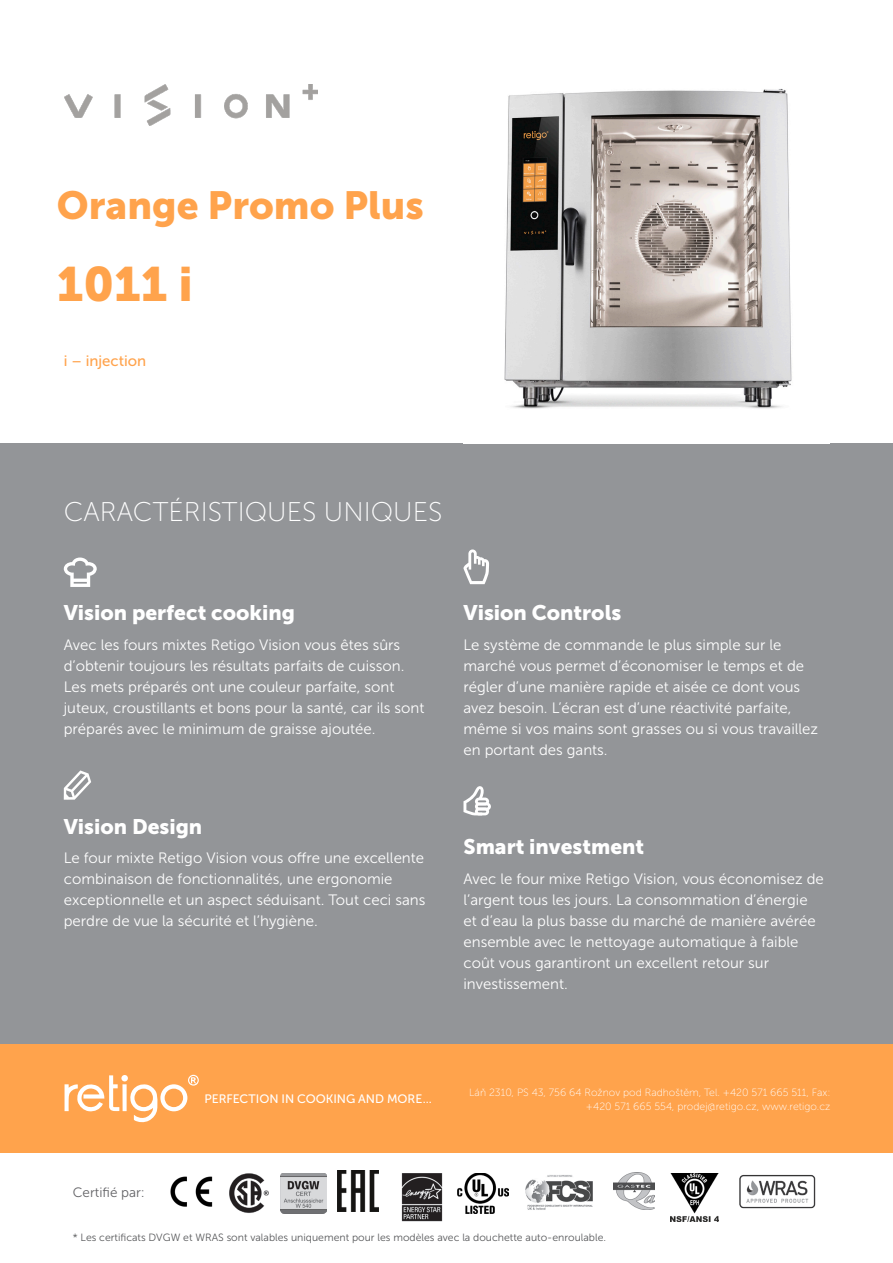
<style>
.page{position:relative;width:893px;height:1263px;background:#fff}
.page>*{position:absolute;margin:0;border:0;box-sizing:border-box;transform-origin:0 0}
.t1{font:48px "Museo Sans 900";color:#ffa34c}
.t2{font:39px "Museo Sans 900";color:#ffa34c}
.t3{font:27px "Museo Sans 100";color:#fff}
.t4{font:21px "Museo Sans 900";color:#fff}
.Podnadpis{font:15px/21px "Museo Sans 300";color:#fff}
.Podnadpis-2{font:15px "Museo Sans 500";color:#ffa34c}
.t5{font:13.5px "Museo Sans 300";color:#636366}
.t6{font:12.15px "Museo Sans 500";color:#fff}
.t7{font:10.5px/13.5px "Museo Sans 100";color:#fff;text-align:right}
.t8{font:10.5px "Museo Sans 300";color:#57585a}
</style>
<div class="page">
<div style="left:0;top:1043px;width:893px;height:109px;background:#ffa34c"></div>
<svg style="left:65px;top:1075px;width:134px;height:48px"></svg>
<img style="left:170px;top:1176px;width:43px;height:31px">
<img style="left:229px;top:1173px;width:40px;height:40px">
<img style="left:280px;top:1173px;width:47px;height:41px">
<img style="left:337px;top:1170px;width:42px;height:41px">
<img style="left:401px;top:1173px;width:41px;height:49px">
<img style="left:525px;top:1175px;width:68px;height:35px">
<img style="left:613px;top:1172px;width:42px;height:38px">
<img style="left:670px;top:1173px;width:49px;height:49px">
<img style="left:458px;top:1173px;width:51px;height:41px">
<img style="left:734px;top:1152px;width:86px;height:57px">
<div style="left:0;top:443px;width:893px;height:600px;background:#939598"></div>
<img style="left:504px;top:88px;width:288px;height:321px">
<svg style="left:64px;top:557px;width:33px;height:30px"></svg>
<svg style="left:64px;top:770px;width:27px;height:30px"></svg>
<svg style="left:463px;top:549px;width:26px;height:35px"></svg>
<svg style="left:463px;top:786px;width:28px;height:29px"></svg>
<img style="left:64px;top:85px;width:254px;height:40px">
<h1 class="t2" style="left:57px;top:183px;width:368px">Orange Promo Plus</h1>
<h1 class="t1" style="left:57px;top:256px;width:138px">1011 i</h1>
<p class="Podnadpis-2" style="left:64px;top:352px;width:84px">i – injection</p>
<h2 class="t3" style="left:64px;top:498px;width:380px">CARACTÉRISTIQUES UNIQUES</h2>
<h3 class="t4" style="left:64px;top:601px;width:233px">Vision perfect cooking</h3>
<p class="Podnadpis" style="left:64px;top:634px;width:362px">Avec les fours mixtes Retigo Vision vous êtes sûrs d’obtenir toujours les résultats parfaits de cuisson.<br>Les mets préparés ont une couleur parfaite, sont juteux, croustillants et bons pour la santé, car ils sont préparés avec le minimum de graisse ajoutée.</p>
<h3 class="t4" style="left:64px;top:814px;width:140px">Vision Design</h3>
<p class="Podnadpis" style="left:64px;top:847px;width:363px">Le four mixte Retigo Vision vous offre une excellente combinaison de fonctionnalités, une ergonomie exceptionnelle et un aspect séduisant. Tout ceci sans perdre de vue la sécurité et l’hygiène.</p>
<h3 class="t4" style="left:463px;top:601px;width:159px">Vision Controls</h3>
<p class="Podnadpis" style="left:463px;top:634px;width:356px">Le système de commande le plus simple sur le marché vous permet d’économiser le temps et de régler d’une manière rapide et aisée ce dont vous avez besoin. L’écran est d’une réactivité parfaite, même si vos mains sont grasses ou si vous travaillez en portant des gants.</p>
<h3 class="t4" style="left:463px;top:835px;width:182px">Smart investment</h3>
<p class="Podnadpis" style="left:463px;top:868px;width:362px">Avec le four mixe Retigo Vision, vous économisez de l’argent tous les jours. La consommation d’énergie et d’eau la plus basse du marché de manière avérée ensemble avec le nettoyage automatique à faible coût vous garantiront un excellent retour sur investissement.</p>
<p class="t6" style="left:205px;top:1092px;width:229px">PERFECTION IN COOKING AND MORE...</p>
<p class="t7" style="left:469px;top:1086px;width:363px">Láň 2310, PS 43, 756 64 Rožnov pod Radhoštěm, Tel. +420 571 665 511, Fax: +420 571 665 554, prodej@retigo.cz, www.retigo.cz</p>
<p class="t5" style="left:73px;top:1185px;width:74px">Certifié par:</p>
<p class="t8" style="left:73px;top:1232px;width:535px">* Les certificats DVGW et WRAS sont valables uniquement pour les modèles avec la douchette auto-enroulable.</p>
</div>
